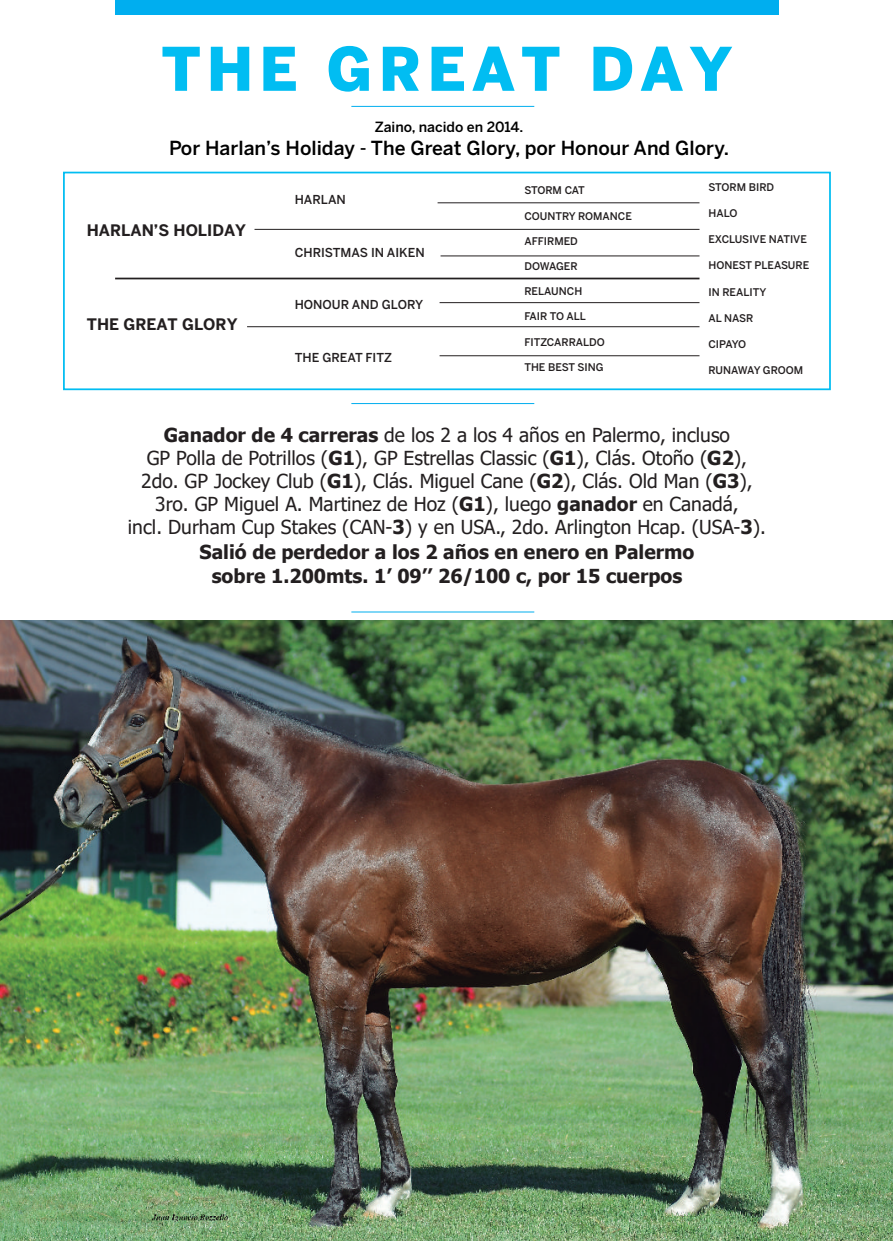
<style>
.page{position:relative;width:893px;height:1241px;background:#fff}
.page>*{position:absolute;margin:0;border:0;box-sizing:border-box;transform-origin:0 0}
.t1{font:900 59.5px "Benton Sans";letter-spacing:.1em;color:#01bdf2}
.t2{font:19.25px "Tahoma";color:#231f20}
.t3{font:700 19.25px "Tahoma";color:#231f20}
.t4{font:500 19.25px "Benton Sans";color:#000}
.t5{font:700 15.75px "Benton Sans";color:#231f20}
.t6{font:500 14px "Benton Sans";color:#000}
.t7{font:500 12.25px "Benton Sans";color:#231f20}
.t8{font:500 10.5px "Benton Sans";color:#231f20}
.t9{font:500 10.5px "Benton Sans";letter-spacing:-.03em;color:#231f20}
.s1{font-weight:700}
</style>
<div class="page">
<hr style="left:351px;top:106px;width:183px;height:1px;background:#00aeef">
<div style="left:115px;top:0;width:663px;height:15px;background:#00aeef"></div>
<hr style="left:351px;top:403px;width:183px;height:1px;background:#00aeef">
<hr style="left:351px;top:611px;width:183px;height:1px;background:#00aeef">
<div style="left:63px;top:172px;width:768px;height:218px;border:2px solid #01bdf2"></div>
<hr style="left:115px;top:277px;width:584px;height:2px;background:#231f20">
<hr style="left:247px;top:326px;width:452px;height:1px;background:#231f20">
<hr style="left:255px;top:229px;width:444px;height:1px;background:#231f20">
<hr style="left:441px;top:255px;width:258px;height:1px;background:#231f20">
<hr style="left:440px;top:355px;width:259px;height:1px;background:#231f20">
<hr style="left:438px;top:202px;width:261px;height:1px;background:#231f20">
<hr style="left:440px;top:302px;width:259px;height:1px;background:#231f20">
<img style="left:0;top:620px;width:893px;height:620px">
<p class="t1" style="left:161px;top:33px;width:572px">THE GREAT DAY</p>
<p class="t6" style="left:375px;top:118px;width:150px">Zaino, nacido en 2014.</p>
<p class="t4" style="left:169px;top:136px;width:562px">Por Harlan’s Holiday - The Great Glory, por Honour And Glory.</p>
<p class="t8" style="left:708px;top:180px;width:67px">STORM BIRD</p>
<p class="t8" style="left:708px;top:207px;width:31px">HALO</p>
<p class="t8" style="left:708px;top:233px;width:100px">EXCLUSIVE NATIVE</p>
<p class="t8" style="left:708px;top:259px;width:102px">HONEST PLEASURE</p>
<p class="t8" style="left:708px;top:285px;width:59px">IN REALITY</p>
<p class="t8" style="left:708px;top:312px;width:47px">AL NASR</p>
<p class="t8" style="left:708px;top:337px;width:39px">CIPAYO</p>
<p class="t8" style="left:708px;top:364px;width:96px">RUNAWAY GROOM</p>
<p class="t9" style="left:524px;top:184px;width:62px">STORM CAT</p>
<p class="t8" style="left:524px;top:209px;width:109px">COUNTRY ROMANCE</p>
<p class="t8" style="left:524px;top:235px;width:55px">AFFIRMED</p>
<p class="t8" style="left:524px;top:260px;width:55px">DOWAGER</p>
<p class="t8" style="left:524px;top:285px;width:59px">RELAUNCH</p>
<p class="t8" style="left:524px;top:310px;width:63px">FAIR TO ALL</p>
<p class="t8" style="left:524px;top:335px;width:82px">FITZCARRALDO</p>
<p class="t8" style="left:524px;top:361px;width:81px">THE BEST SING</p>
<p class="t7" style="left:295px;top:192px;width:53px">HARLAN</p>
<p class="t5" style="left:87px;top:221px;width:161px">HARLAN’S HOLIDAY</p>
<p class="t7" style="left:295px;top:245px;width:132px">CHRISTMAS IN AIKEN</p>
<p class="t7" style="left:295px;top:297px;width:130px">HONOUR AND GLORY</p>
<p class="t5" style="left:87px;top:315px;width:152px">THE GREAT GLORY</p>
<p class="t7" style="left:295px;top:350px;width:99px">THE GREAT FITZ</p>
<p class="t2" style="left:164px;top:421px;width:568px"><span class="s1">Ganador de 4 carreras</span> de los 2 a los 4 años en Palermo, incluso</p>
<p class="t2" style="left:147px;top:445px;width:602px">GP Polla de Potrillos (<span class="s1">G1</span>), GP Estrellas Classic (<span class="s1">G1</span>), Clás. Otoño (<span class="s1">G2</span>),</p>
<p class="t2" style="left:141px;top:468px;width:613px">2do. GP Jockey Club (<span class="s1">G1</span>), Clás. Miguel Cane (<span class="s1">G2</span>), Clás. Old Man (<span class="s1">G3</span>),</p>
<p class="t2" style="left:155px;top:491px;width:585px">3ro. GP Miguel A. Martinez de Hoz (<span class="s1">G1</span>), luego <span class="s1">ganador</span> en Canadá,</p>
<p class="t2" style="left:128px;top:514px;width:640px">incl. Durham Cup Stakes (CAN-<span class="s1">3</span>) y en USA., 2do. Arlington Hcap. (USA-<span class="s1">3</span>).</p>
<p class="t3" style="left:199px;top:538px;width:496px">Salió de perdedor a los 2 años en enero en Palermo</p>
<p class="t3" style="left:212px;top:562px;width:472px">sobre 1.200mts. 1’ 09’’ 26/100 c, por 15 cuerpos</p>
</div>
